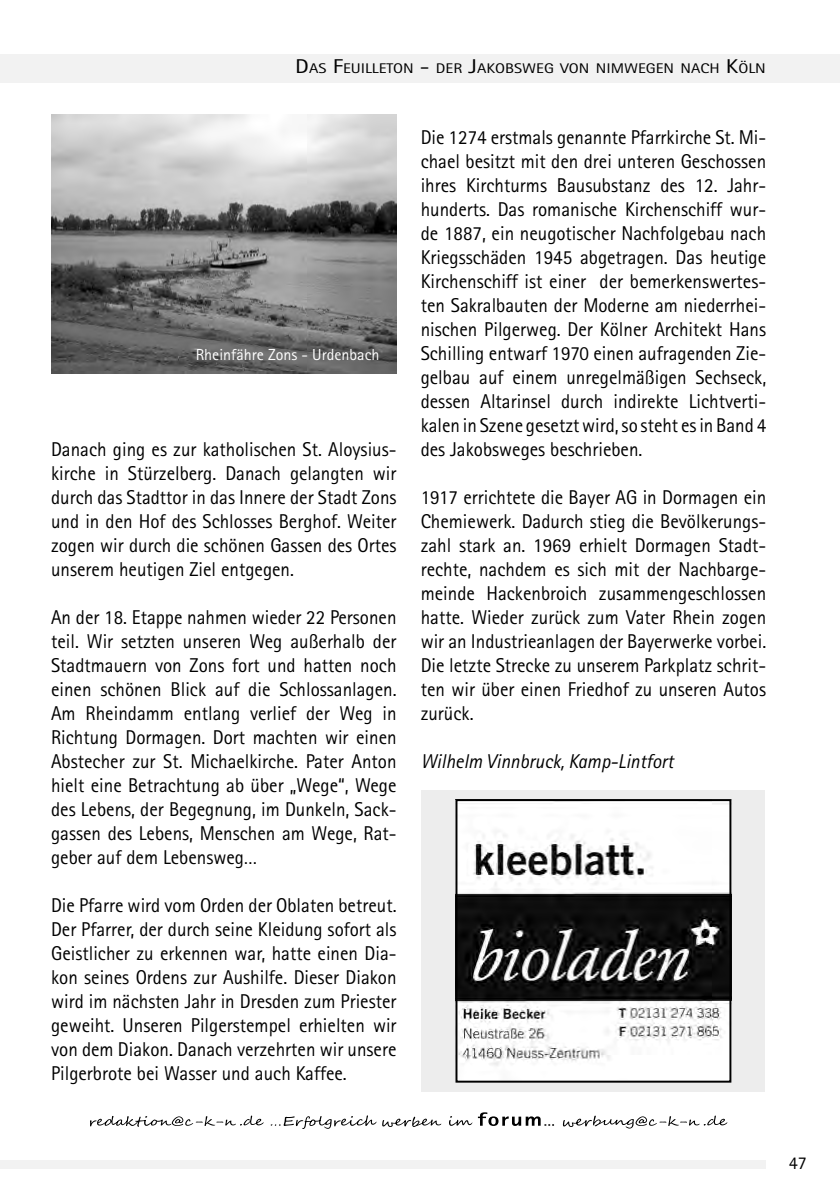
<style>
.page{position:relative;width:840px;height:1191px;background:#fff}
.page>*{position:absolute;margin:0;border:0;box-sizing:border-box;transform-origin:0 0}
.t1{font:20px/24px "Rotis Sans Serif";color:#000;text-align:justify;scale:.95 1}
.t2{font:italic 20px "Rotis Sans Serif";color:#000;scale:.95 1}
.t3{font:18px "Rotis Sans Serif";color:#000}
.t4{font:16px "Rotis Sans Serif";color:#fff}
.t5{font:14px "Rotis Sans Serif";color:#000;scale:1.2 1}
.s1{font-size:20px}
</style>
<div class="page">
<div style="left:0;top:54px;width:839px;height:28px;background:#f2f2f2"></div>
<div style="left:0;top:1159px;width:839px;height:9px;background:#f2f2f2"></div>
<div style="left:765px;top:1151px;width:74px;height:23px;background:#fff"></div>
<div style="left:421px;top:790px;width:343px;height:301px;background:#ededed"></div>
<img style="left:51px;top:115px;width:345px;height:259px">
<img style="left:458px;top:802px;width:270px;height:277px">
<div style="left:455px;top:799px;width:276px;height:283px;border:2px solid #fff"></div>
<svg style="left:90px;top:1112px;width:636px;height:17px"></svg>
<p class="t5" style="left:295px;top:60px;width:393px"><span class="s1">D</span>AS <span class="s1">F</span>EUI LLETON <span class="s1">-</span> DER <span class="s1">J</span>AKOBSWEG VON NI MWEGEN NACH <span class="s1">K</span>ÖLN</p>
<p class="t4" style="left:195px;top:345px;width:185px">Rheinfähre Zons - Urdenbach</p>
<p class="t1" style="left:51px;top:437px;width:365px">Danach ging es zur katholischen St. Aloysius&shy;kirche in Stürzelberg. Danach gelangten wir durch das Stadttor in das Innere der Stadt Zons und in den Hof des Schlosses Berghof. Weiter zogen wir durch die schönen Gassen des Ortes unserem heutigen Ziel entgegen.</p>
<p class="t1" style="left:51px;top:605px;width:365px">An der 18. Etappe nahmen wieder 22 Personen teil. Wir setzten unseren Weg außerhalb der Stadtmauern von Zons fort und hatten noch einen schönen Blick auf die Schlossanlagen.<br>Am Rheindamm entlang verlief der Weg in Richtung Dormagen. Dort machten wir einen Abstecher zur St. Michaelkirche. Pater Anton hielt eine Betrachtung ab über „Wege“, Wege des Lebens, der Begegnung, im Dunkeln, Sack&shy;gassen des Lebens, Menschen am Wege, Rat&shy;geber auf dem Lebensweg…</p>
<p class="t1" style="left:51px;top:893px;width:365px">Die Pfarre wird vom Orden der Oblaten betreut.<br>Der Pfarrer, der durch seine Kleidung sofort als Geistlicher zu erkennen war, hatte einen Dia&shy;kon seines Ordens zur Aushilfe. Dieser Diakon wird im nächsten Jahr in Dresden zum Priester geweiht. Unseren Pilgerstempel erhielten wir von dem Diakon. Danach verzehrten wir unsere Pilgerbrote bei Wasser und auch Kaffee.</p>
<p class="t1" style="left:420px;top:125px;width:365px">Die 1274 erstmals genannte Pfarrkirche St. Mi&shy;chael besitzt mit den drei unteren Geschossen ihres Kirchturms Bausubstanz des 12. Jahr&shy;hunderts. Das romanische Kirchenschiff wur&shy;de 1887, ein neugotischer Nachfolgebau nach Kriegsschäden 1945 abgetragen. Das heutige Kirchenschiff ist einer der bemerkenswertes&shy;ten Sakralbauten der Moderne am niederrhei&shy;nischen Pilgerweg. Der Kölner Architekt Hans Schilling entwarf 1970 einen aufragenden Zie&shy;gelbau auf einem unregelmäßigen Sechseck, dessen Altarinsel durch indirekte Lichtverti&shy;kalen in Szene gesetzt wird, so steht es in Band 4 des Jakobsweges beschrieben.</p>
<p class="t1" style="left:420px;top:485px;width:365px">1917 errichtete die Bayer AG in Dormagen ein Chemiewerk. Dadurch stieg die Bevölkerungs&shy;zahl stark an. 1969 erhielt Dormagen Stadt&shy;rechte, nachdem es sich mit der Nachbarge&shy;meinde Hackenbroich zusammengeschlossen hatte. Wieder zurück zum Vater Rhein zogen wir an Industrieanlagen der Bayerwerke vorbei.<br>Die letzte Strecke zu unserem Parkplatz schrit&shy;ten wir über einen Friedhof zu unseren Autos zurück.</p>
<p class="t2" style="left:420px;top:749px;width:267px">Wilhelm Vinnbruck, Kamp-Lintfort</p>
<p class="t3" style="left:788px;top:1152px;width:19px">47</p>
</div>
